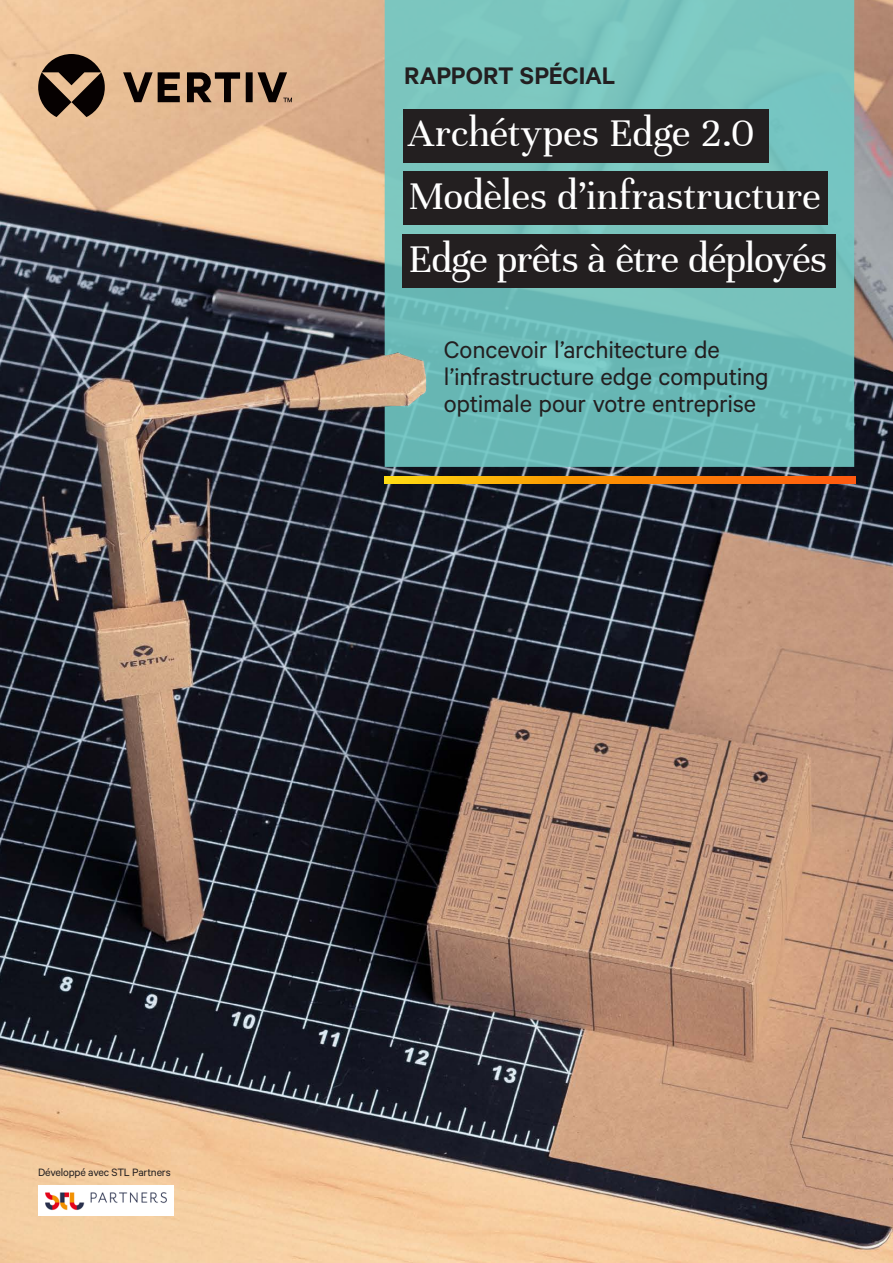
<style>
.page{position:relative;width:893px;height:1263px;background:#fff}
.page>*{position:absolute;margin:0;border:0;box-sizing:border-box;transform-origin:0 0}
.t1{font:42px/63px "Unna";letter-spacing:-.015em;color:#fff}
.t2{font:27px/27px "Calibre";letter-spacing:-.01em;color:#231f20}
.t3{font:600 27px "Calibre";letter-spacing:-.01em;color:#231f20}
.t4{font:12px "Calibre";letter-spacing:-.015em;color:#231f20}
</style>
<div class="page">
<img style="left:0;top:0;width:893px;height:1263px">
<img style="left:38px;top:1185px;width:135px;height:31px">
<svg style="left:385px;top:0;width:469px;height:467px;background:#72bdb8"></svg>
<svg style="left:385px;top:476px;width:470px;height:8px;background:#fc9108"></svg>
<div style="left:403px;top:110px;width:365px;height:53px;background:#231f20"></div>
<div style="left:403px;top:171px;width:424px;height:53px;background:#231f20"></div>
<div style="left:403px;top:234px;width:433px;height:53px;background:#231f20"></div>
<svg style="left:38px;top:54px;width:254px;height:63px;background:#a18266"></svg>
<p class="t3" style="left:404px;top:60px;width:213px">RAPPORT SPÉCIAL</p>
<h1 class="t1" style="left:409px;top:101px;width:420px">Archétypes Edge 2.0<br>Modèles d’infrastructure<br>Edge prêts à être déployés</h1>
<p class="t2" style="left:444px;top:335px;width:326px">Concevoir l’architecture de l’infrastructure edge computing optimale pour votre entreprise</p>
<p class="t4" style="left:38px;top:1165px;width:134px">Développé avec STL Partners</p>
</div>
